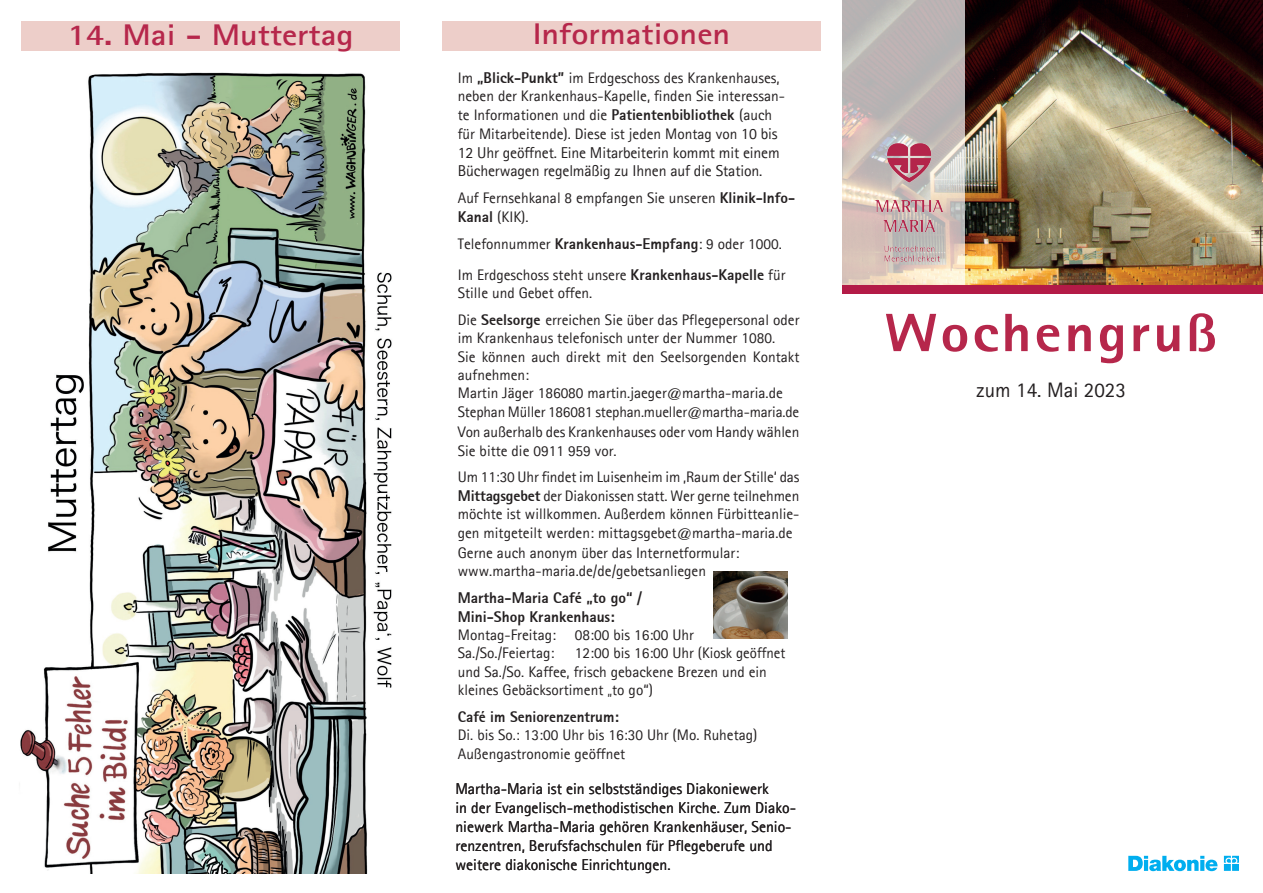
<style>
.page{position:relative;width:1263px;height:893px;background:#fff}
.page>*{position:absolute;margin:0;border:0;box-sizing:border-box;transform-origin:0 0}
.t1{font:800 54px "Agfa Rotis Sans Serif";letter-spacing:.05em;color:#b6274b;scale:1.08 1}
.t2{font:700 30px "Agfa Rotis Sans Serif";color:#b6274b;scale:1.14 1}
.t3{font:21px "Agfa Rotis Sans Serif";color:#231f20}
.t4{font:15.75px/18.9px "Agfa Rotis Sans Serif";color:#231f20}
.t5{font:15.3px/18.3px "Agfa Rotis Sans Serif";color:#231f20}
.t6{font:800 15.3px/18.3px "Agfa Rotis Sans Serif";color:#231f20}
.s1{font-weight:800}
.s2{font-size:15.75px}
</style>
<div class="page">
<div style="left:842px;top:285px;width:421px;height:8px;background:#b31b47"></div>
<svg style="left:1128px;top:856px;width:111px;height:15px"></svg>
<img style="left:964px;top:0;width:299px;height:285px">
<svg style="left:842px;top:0;width:122px;height:285px;background:#c8beb9"></svg>
<img style="left:872px;top:139px;width:73px;height:127px">
<div style="left:21px;top:21px;width:379px;height:30px;background:#edcec9"></div>
<img style="left:713px;top:572px;width:75px;height:66px">
<div style="left:442px;top:21px;width:379px;height:30px;background:#edcec9"></div>
<img style="left:20px;top:72px;width:372px;height:801px">
<h2 class="t2" style="left:67px;top:16px;width:253px">14. Mai - Muttertag</h2>
<h2 class="t2" style="left:533px;top:15px;width:175px">Informationen</h2>
<p class="t5" style="left:458px;top:68px;width:329px">Im <span class="s1">„Blick-Punkt”</span> im Erdgeschoss des Krankenhauses, neben der Krankenhaus-Kapelle, finden Sie interessan&shy;te Informationen und die <span class="s1">Patientenbibliothek</span> (auch für Mitarbeitende). Diese ist jeden Montag von <span class="s2">10 bis</span></p>
<p class="t4" style="left:458px;top:143px;width:323px">12 Uhr geöffnet. Eine Mitarbeiterin kommt mit einem<br>Bücherwagen regelmäßig zu Ihnen auf die Station.</p>
<p class="t5" style="left:458px;top:189px;width:339px">Auf Fernsehkanal 8 empfangen Sie unseren <span class="s1">Klinik-Info-<br>Kanal</span> (KIK).</p>
<p class="t5" style="left:458px;top:228px;width:329px;line-height:31px">Telefonnummer <span class="s1">Krankenhaus-Empfang</span>: 9 oder 1000.<br>Im Erdgeschoss steht unsere <span class="s1">Krankenhaus-Kapelle</span> für</p>
<p class="t5" style="left:458px;top:279px;width:343px;line-height:26.8px">Stille und Gebet offen.<br>Die <span class="s1">Seelsorge</span> erreichen Sie über das Pflegepersonal oder</p>
<p class="t5" style="left:458px;top:329px;width:343px">im Krankenhaus telefonisch unter der Nummer 1080.<br>Sie können auch direkt mit den Seelsorgenden Kontakt aufnehmen:<br>Martin Jäger 186080 martin.jaeger@martha-maria.de Stephan Müller 186081 stephan.mueller@martha-maria.de</p>
<p class="t5" style="left:458px;top:423px;width:343px">Von außerhalb des Krankenhauses oder vom Handy wählen<br>Sie bitte die 0911 959 vor.</p>
<p class="t5" style="left:458px;top:468px;width:343px;text-align:justify">Um 11:30 Uhr findet im Luisenheim im ‚Raum der Stille‘ das <span class="s1">Mittagsgebet</span> der Diakonissen statt. Wer gerne teilnehmen möchte ist willkommen. Außerdem können Fürbitteanlie&shy;gen mitgeteilt werden: mittagsgebet@martha-maria.de</p>
<p class="t5" style="left:458px;top:543px;width:283px">Gerne auch anonym über das Internetformular: www.martha-maria.de/de/gebetsanliegen</p>
<p class="t6" style="left:458px;top:589px;width:186px">Martha-Maria Café „to go“ /<br>Mini-Shop Krankenhaus:</p>
<p class="t5" style="left:458px;top:625px;width:238px">Montag-Freitag: 08:00 bis 16:00 Uhr<br>Sa./So./Feiertag:</p>
<p class="t5" style="left:458px;top:644px;width:329px;text-indent:117px">12:00 bis 16:00 Uhr (Kiosk geöffnet und Sa./So. Kaffee, frisch gebackene Brezen und ein kleines Gebäcksortiment „to go“)</p>
<p class="t6" style="left:458px;top:707px;width:163px">Café im Seniorenzentrum:</p>
<p class="t5" style="left:458px;top:726px;width:301px">Di. bis So.: 13:00 Uhr bis 16:30 Uhr (Mo. Ruhetag)<br>Außengastronomie geöffnet</p>
<p class="t4" style="left:455px;top:779px;width:342px">Martha-Maria ist ein selbstständiges Diakoniewerk<br>in der Evangelisch-methodistischen Kirche. Zum Diako&shy;niewerk Martha-Maria gehören Krankenhäuser, Senio&shy;renzentren, Berufsfachschulen für Pflegeberufe und weitere diakonische Einrichtungen.</p>
<h1 class="t1" style="left:884px;top:298px;width:310px">Wochengruß</h1>
<h3 class="t3" style="left:976px;top:378px;width:151px">zum 14. Mai 2023</h3>
</div>
